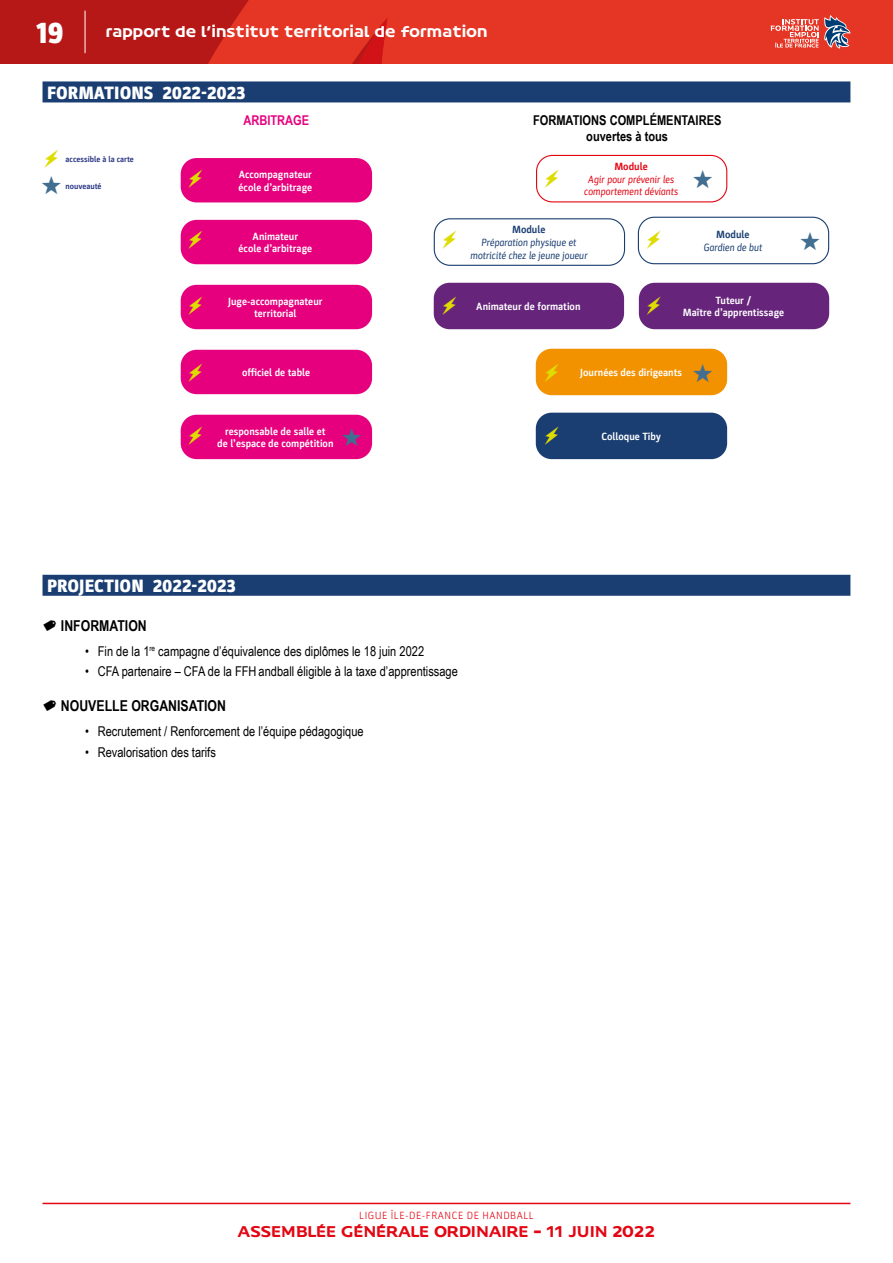
<style>
.page{position:relative;width:893px;height:1263px;background:#fff}
.page>*{position:absolute;margin:0;border:0;box-sizing:border-box;transform-origin:0 0}
.t1{font:900 30px "Parka";color:#fff}
.t2{font:900 18px "Parka";color:#fff}
.t3{font:15px "FF Hand V";color:#fff}
.t4{font:15px "FF Hand V";color:#e30613}
.t5{font:700 15px "Arial Narrow";color:#000}
.t6{font:13.5px "Arial Narrow";color:#000}
.t7{font:700 13.5px/16.2px "Arial Narrow";color:#000;text-align:center}
.t8{font:700 13.5px "Arial Narrow";color:#e6007d}
.t9{font:700 10.5px/12.6px "Parka";color:#fff;text-align:center}
.t10{font:italic 10.5px/12.6px "Parka";color:#1a3e71;text-align:center}
.t11{font:italic 10.5px/12.6px "Parka";color:#e30613;text-align:center}
.t12{font:300 10.5px "Parka";letter-spacing:.05em;color:#e30613}
.t13{font:700 10.5px "Parka";color:#1a3e71}
.t14{font:700 10.5px "Parka";color:#e30613}
.t15{font:700 8.25px "Parka";color:#283583}
</style>
<div class="page">
<hr style="left:43px;top:1203px;width:807px;height:1px;background:#e30613">
<svg style="left:0;top:0;width:893px;height:15px;background:#d82d20"></svg>
<hr style="left:85px;top:11px;width:1px;height:42px;background:#fff">
<svg style="left:0;top:15px;width:893px;height:49px;background:#d73024"></svg>
<div style="left:43px;top:81px;width:807px;height:21px;background:#1a3e71"></div>
<div style="left:43px;top:575px;width:807px;height:21px;background:#1a3e71"></div>
<div style="left:181px;top:158px;width:191px;height:44px;background:#e6007d;border-radius:16px"></div>
<div style="left:181px;top:220px;width:191px;height:44px;background:#e6007d;border-radius:16px"></div>
<div style="left:181px;top:285px;width:191px;height:44px;background:#e6007d;border-radius:16px"></div>
<div style="left:181px;top:350px;width:191px;height:44px;background:#e6007d;border-radius:16px"></div>
<div style="left:181px;top:415px;width:191px;height:44px;background:#e6007d;border-radius:16px"></div>
<div style="left:536px;top:155px;width:191px;height:47px;border:1px solid #e30613;border-radius:16px"></div>
<div style="left:434px;top:218px;width:191px;height:48px;border:1px solid #1a3e71;border-radius:16px"></div>
<div style="left:638px;top:217px;width:191px;height:47px;border:1px solid #1a3e71;border-radius:16px"></div>
<div style="left:434px;top:283px;width:190px;height:46px;background:#66257b;border-radius:16px"></div>
<div style="left:536px;top:349px;width:191px;height:46px;background:#f39200;border-radius:16px"></div>
<div style="left:536px;top:413px;width:191px;height:46px;background:#1a3e71;border-radius:16px"></div>
<div style="left:639px;top:283px;width:190px;height:46px;background:#66257b;border-radius:16px"></div>
<h1 class="t1" style="left:36px;top:16px;width:29px">19</h1>
<h3 class="t3" style="left:106px;top:22px;width:383px">rapport de l’institut territorial de formation</h3>
<h2 class="t2" style="left:47px;top:82px;width:200px">FORMATIONS 2022-2023</h2>
<p class="t15" style="left:66px;top:155px;width:70px">accessible à la carte</p>
<p class="t15" style="left:66px;top:182px;width:37px">nouveauté</p>
<p class="t8" style="left:243px;top:110px;width:67px">ARBITRAGE</p>
<p class="t7" style="left:533px;top:111px;width:190px">FORMATIONS COMPLÉMENTAIRES ouvertes à tous</p>
<p class="t14" style="left:614px;top:161px;width:35px">Module</p>
<p class="t11" style="left:584px;top:173px;width:96px">Agir pour prévenir les comportement déviants</p>
<p class="t13" style="left:512px;top:224px;width:35px">Module</p>
<p class="t10" style="left:470px;top:236px;width:119px">Préparation physique et motricité chez le jeune joueur</p>
<p class="t9" style="left:239px;top:168px;width:75px;text-align:left">Accompagnateur école d’arbitrage</p>
<p class="t9" style="left:239px;top:230px;width:75px">Animateur<br>école d’arbitrage</p>
<p class="t13" style="left:716px;top:229px;width:35px">Module</p>
<p class="t10" style="left:704px;top:241px;width:60px">Gardien de but</p>
<p class="t9" style="left:228px;top:295px;width:96px">Juge-accompagnateur territorial</p>
<p class="t9" style="left:476px;top:300px;width:106px">Animateur de formation</p>
<p class="t9" style="left:683px;top:294px;width:103px">Tuteur /<br>Maître d’apprentissage</p>
<p class="t9" style="left:242px;top:366px;width:70px">officiel de table</p>
<p class="t9" style="left:580px;top:366px;width:103px">Journées des dirigeants</p>
<p class="t9" style="left:217px;top:425px;width:118px">responsable de salle et<br>de l’espace de compétition</p>
<p class="t9" style="left:601px;top:430px;width:61px">Colloque Tiby</p>
<h2 class="t2" style="left:47px;top:576px;width:191px">PROJECTION 2022-2023</h2>
<h3 class="t5" style="left:43px;top:615px;width:106px">▼ INFORMATION</h3>
<p class="t6" style="left:85px;top:641px;width:341px">• Fin de la 1<sup>re</sup> campagne d’équivalence des diplômes le 18 juin 2022</p>
<p class="t6" style="left:85px;top:662px;width:374px">• CFA partenaire – CFA de la FFH andball éligible à la taxe d’apprentissage</p>
<h3 class="t5" style="left:43px;top:695px;width:185px">▼ NOUVELLE ORGANISATION</h3>
<p class="t6" style="left:85px;top:721px;width:280px">• Recrutement / Renforcement de l’équipe pédagogique</p>
<p class="t6" style="left:85px;top:742px;width:132px">• Revalorisation des tarifs</p>
<p class="t12" style="left:359px;top:1210px;width:176px">LIGUE ÎLE-DE-FRANCE DE HANDBALL</p>
<h3 class="t4" style="left:237px;top:1222px;width:419px">ASSEMBLÉE GÉNÉRALE ORDINAIRE – 11 JUIN 2022</h3>
</div>
